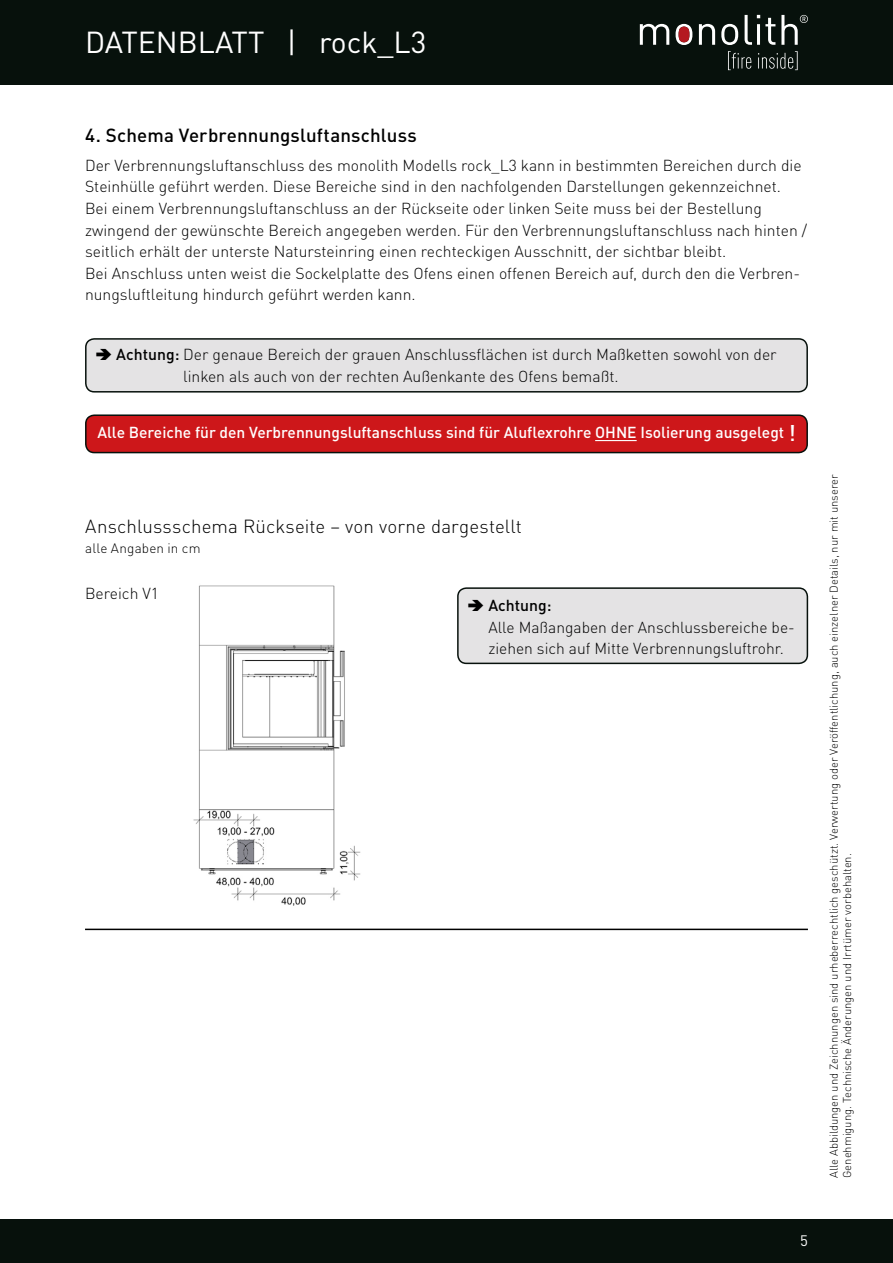
<style>
.page{position:relative;width:893px;height:1263px;background:#fff}
.page>*{position:absolute;margin:0;border:0;box-sizing:border-box;transform-origin:0 0}
.t1{font:30px "DINOT";color:#fff}
.t2{font:300 18.75px "DINOT";letter-spacing:.005em;color:#000}
.t3{font:500 18.75px "DINOT";letter-spacing:.01em;color:#000}
.t4{font:300 15.75px/21.6px "DINOT";color:#000}
.t5{font:500 15.75px "DINOT";color:#fff}
.t6{font:500 15.75px "DINOT";color:#000}
.t7{font:15px "DINOT";color:#fff}
.t8{font:300 13.5px "DINOT";letter-spacing:.01em;color:#000}
.t9{font:300 11.25px/13.5px "DINOT";color:#000}
.s1{font-weight:500}
.s2{font-size:22.5px}
</style>
<div class="page">
<div style="left:0;top:0;width:893px;height:85px;background:#07110c"></div>
<div style="left:0;top:1219px;width:893px;height:44px;background:#07110c"></div>
<svg style="left:640px;top:24px;width:29px;height:21px"></svg>
<svg style="left:676px;top:24px;width:16px;height:21px"></svg>
<svg style="left:699px;top:24px;width:16px;height:21px"></svg>
<svg style="left:721px;top:24px;width:17px;height:21px"></svg>
<svg style="left:745px;top:15px;width:30px;height:30px"></svg>
<svg style="left:728px;top:51px;width:23px;height:19px"></svg>
<svg style="left:758px;top:51px;width:40px;height:19px"></svg>
<svg style="left:781px;top:15px;width:27px;height:30px"></svg>
<div style="left:458px;top:588px;width:349px;height:75px;background:#e4e3e4;border-radius:9px"></div>
<div style="left:457px;top:587px;width:351px;height:77px;border:2px solid #07110c;border-radius:9px"></div>
<div style="left:86px;top:339px;width:721px;height:53px;background:#e4e3e4;border-radius:9px"></div>
<div style="left:85px;top:338px;width:723px;height:55px;border:2px solid #07110c;border-radius:9px"></div>
<div style="left:86px;top:415px;width:721px;height:38px;background:#cd171a;border-radius:9px"></div>
<div style="left:85px;top:414px;width:723px;height:39px;border:2px solid #07110c;border-radius:9px"></div>
<hr style="left:595px;top:440px;width:42px;height:1px;background:#fff">
<hr style="left:85px;top:929px;width:723px;height:1px;background:#000">
<img style="left:193px;top:585px;width:168px;height:321px">
<h1 class="t1" style="left:85px;top:23px;width:343px">DATENBLATT | rock_L3</h1>
<p class="t3" style="left:85px;top:123px;width:333px">4. Schema Verbrennungsluftanschluss</p>
<p class="t4" style="left:85px;top:154px;width:724px">Der Verbrennungsluftanschluss des monolith Modells rock_L3 kann in bestimmten Bereichen durch die Steinhülle geführt werden. Diese Bereiche sind in den nachfolgenden Darstellungen gekennzeichnet.<br>Bei einem Verbrennungsluftanschluss an der Rückseite oder linken Seite muss bei der Bestellung zwingend der gewünschte Bereich angegeben werden. Für den Verbrennungsluftanschluss nach hinten / seitlich erhält der unterste Natursteinring einen rechteckigen Ausschnitt, der sichtbar bleibt.<br>Bei Anschluss unten weist die Sockelplatte des Ofens einen offenen Bereich auf, durch den die Verbren&shy;nungsluftleitung hindurch geführt werden kann.</p>
<p class="t4" style="left:183px;top:344px;width:595px;text-indent:-67px"><span class="s1">Achtung:</span> Der genaue Bereich der grauen Anschlussflächen ist durch Maßketten sowohl von der linken als auch von der rechten Außenkante des Ofens bemaßt.</p>
<p class="t5" style="left:97px;top:423px;width:700px">Alle Bereiche für den Verbrennungsluftanschluss sind für Aluflexrohre OHNE Isolierung ausgelegt <span class="s2">!</span></p>
<p class="t2" style="left:85px;top:515px;width:438px">Anschlussschema Rückseite – von vorne dargestellt</p>
<p class="t8" style="left:85px;top:540px;width:117px">alle Angaben in cm</p>
<p class="t4" style="left:85px;top:583px;width:75px">Bereich V1</p>
<p class="t6" style="left:488px;top:595px;width:65px">Achtung:</p>
<p class="t4" style="left:488px;top:616px;width:308px">Alle Maßangaben der Anschlussbereiche be&shy;ziehen sich auf Mitte Verbrennungsluftrohr.</p>
<p class="t9" style="left:827px;top:1178px;width:705px;rotate:-90deg">Alle Abbildungen und Zeichnungen sind urheberrechtlich geschützt. Verwertung oder Veröffentlichung, auch einzelner Details, nur mit unserer<br>Genehmigung. Technische Änderungen und Irrtümer vorbehalten.</p>
<p class="t7" style="left:800px;top:1231px;width:9px">5</p>
</div>
